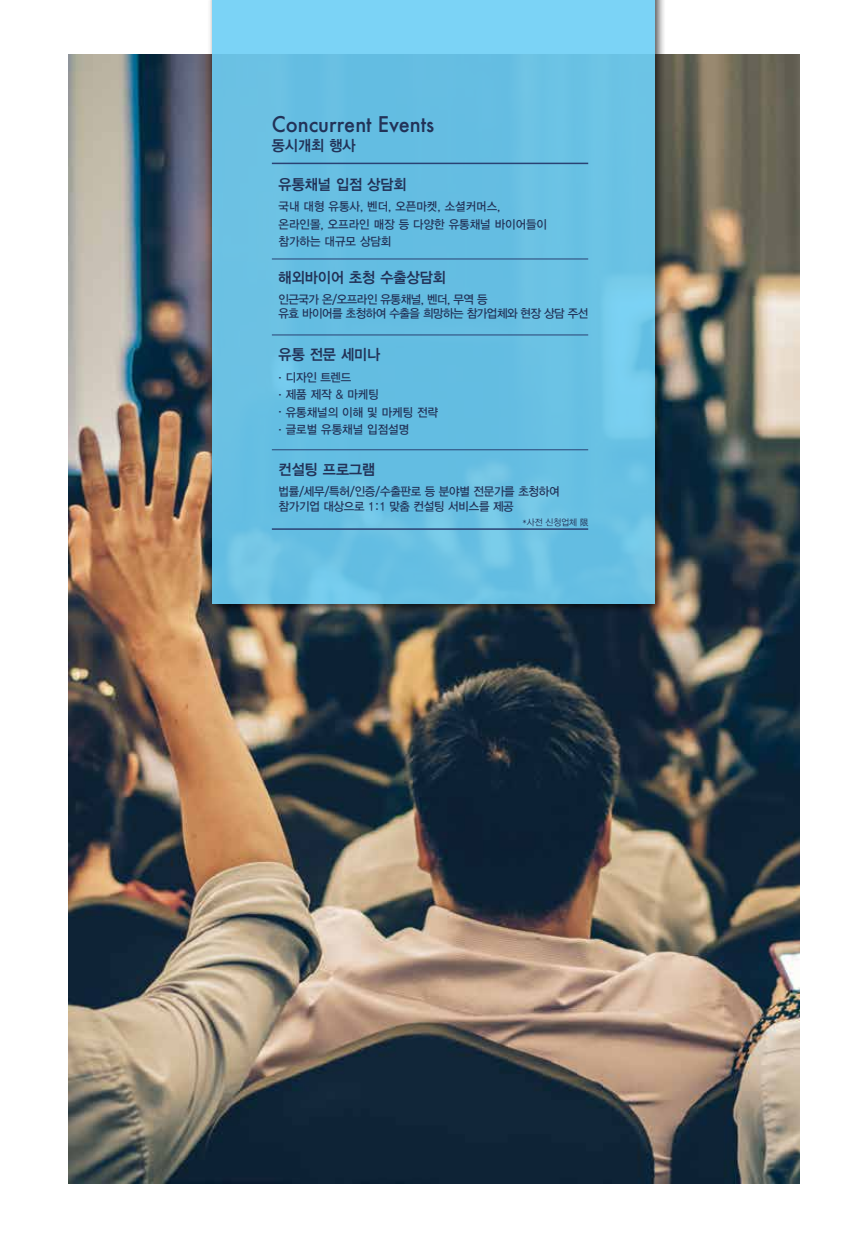
<style>
.page{position:relative;width:868px;height:1238px;background:#fff}
.page>*{position:absolute;margin:0;border:0;box-sizing:border-box;transform-origin:0 0}
.t1{font:500 21px "Futura";color:#223257;scale:.95 1}
.t2{font:15px "YDIYGO340";color:#223257;scale:.95 1}
.t3{font:12px/17.4px "YDIYGO330";color:#223257;scale:.95 1}
.t4{font:12px/14.4px "YDIYGO330";letter-spacing:-.02em;color:#223257;scale:.95 1}
.t5{font:12px/14.4px "YDIYGO330";letter-spacing:-.04em;color:#223257;scale:.95 1}
.t6{font:9px "YDIYGO320";color:#223257;scale:.95 1}
</style>
<div class="page">
<img style="left:69px;top:54px;width:730px;height:1129px">
<div style="left:207px;top:0;width:459px;height:615px;background:#000;opacity:.75"></div>
<svg style="left:212px;top:0;width:443px;height:604px;background:#69c1e4"></svg>
<hr style="left:272px;top:528px;width:316px;height:2px;background:#2a4273">
<hr style="left:272px;top:449px;width:316px;height:1px;background:#2a4273">
<hr style="left:272px;top:163px;width:316px;height:1px;background:#2a4273">
<hr style="left:272px;top:259px;width:316px;height:1px;background:#2a4273">
<hr style="left:272px;top:335px;width:316px;height:1px;background:#2a4273">
<h1 class="t1" style="left:272px;top:109px;width:172px">Concurrent Events</h1>
<p class="t2" style="left:272px;top:136px;width:90px">동시개최 행사</p>
<p class="t2" style="left:278px;top:176px;width:136px">유통채널 입점 상담회</p>
<p class="t3" style="left:278px;top:198px;width:284px">국내 대형 유통사, 벤더, 오픈마켓, 소셜커머스, 온라인몰, 오프라인 매장 등 다양한 유통채널 바이어들이 참가하는 대규모 상담회</p>
<p class="t2" style="left:278px;top:269px;width:178px">해외바이어 초청 수출상담회</p>
<p class="t5" style="left:278px;top:292px;width:327px">인근국가 온/오프라인 유통채널, 벤더, 무역 등<br>유효 바이어를 초청하여 수출을 희망하는 참가업체와 현장 상담 주선</p>
<p class="t2" style="left:278px;top:346px;width:109px">유통 전문 세미나</p>
<p class="t3" style="left:278px;top:369px;width:169px">. 디자인 트렌드<br>. 제품 제작 &amp; 마케팅<br>. 유통채널의 이해 및 마케팅 전략 . 글로벌 유통채널 입점설명</p>
<p class="t2" style="left:278px;top:461px;width:103px">컨설팅 프로그램</p>
<p class="t4" style="left:278px;top:484px;width:297px">법률/세무/특허/인증/수출판로 등 분야별 전문가를 초청하여 참가기업 대상으로 1:1 맞춤 컨설팅 서비스를 제공</p>
<p class="t6" style="left:523px;top:517px;width:70px">*사전 신청업체 限</p>
</div>
